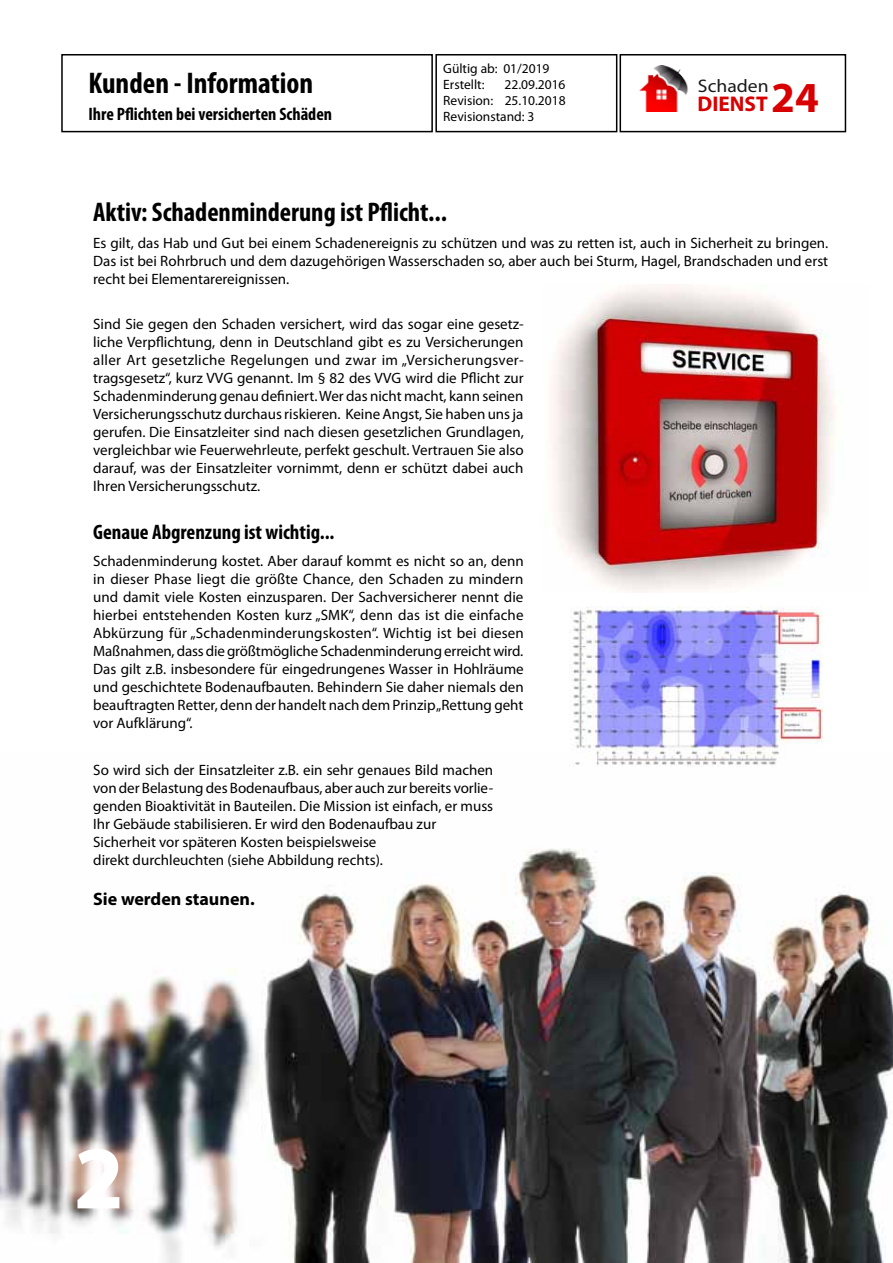
<style>
.page{position:relative;width:893px;height:1263px;background:#fff}
.page>*{position:absolute;margin:0;border:0;box-sizing:border-box;transform-origin:0 0}
.t1{font:700 90px "Myriad Pro";color:#fff}
.t2{font:700 condensed 30px "Myriad Pro";color:#000}
.t3{font:700 condensed 27px "Myriad Pro";color:#000}
.t4{font:700 21.3px "Myriad Pro";color:#d80000}
.t5{font:700 condensed 21px "Myriad Pro";color:#000}
.t6{font:18.15px "Myriad Pro";color:#1a1a1a;scale:1.08 1}
.t7{font:700 condensed 18px "Myriad Pro";color:#000}
.t8{font:700 18px "Myriad Pro";color:#000}
.t9{font:15px/18px "Myriad Pro";color:#000;text-align:justify}
.t10{font:13.5px/16.2px "Myriad Pro";color:#000}
.s1{font-size:42.9px}
</style>
<div class="page">
<img style="left:0;top:848px;width:893px;height:415px">
<div style="left:61px;top:54px;width:372px;height:78px;border:2px solid #000"></div>
<div style="left:435px;top:54px;width:182px;height:78px;border:2px solid #000"></div>
<div style="left:620px;top:54px;width:226px;height:78px;border:2px solid #000"></div>
<img style="left:639px;top:66px;width:49px;height:46px">
<img style="left:571px;top:607px;width:252px;height:160px">
<img style="left:552px;top:286px;width:283px;height:307px">
<h2 class="t2" style="left:88px;top:64px;width:226px">Kunden - Information</h2>
<p class="t7" style="left:88px;top:103px;width:245px">Ihre Pflichten bei versicherten Schäden</p>
<p class="t10" style="left:443px;top:60px;width:108px">Gültig ab: 01/2019<br>Erstellt:</p>
<p class="t10" style="left:443px;top:76px;width:124px;text-align:justify;text-indent:61px">22.09.2016<br>Revision: 25.10.2018<br>Revisionstand: 3</p>
<p class="t6" style="left:698px;top:75px;width:67px">Schaden</p>
<h3 class="t4" style="left:698px;top:90px;width:123px">DIENST <span class="s1">24</span></h3>
<h3 class="t3" style="left:93px;top:195px;width:355px">Aktiv: Schadenminderung ist Pflicht...</h3>
<p class="t9" style="left:93px;top:233px;width:737px">Es gilt, das Hab und Gut bei einem Schadenereignis zu schützen und was zu retten ist, auch in Sicherheit zu bringen.<br>Das ist bei Rohrbruch und dem dazugehörigen Wasserschaden so, aber auch bei Sturm, Hagel, Brandschaden und erst recht bei Elementarereignissen.</p>
<p class="t9" style="left:93px;top:315px;width:432px">Sind Sie gegen den Schaden versichert, wird das sogar eine gesetz&shy;liche Verpflichtung, denn in Deutschland gibt es zu Versicherungen aller Art gesetzliche Regelungen und zwar im „Versicherungsver&shy;tragsgesetz“, kurz VVG genannt. Im § 82 des VVG wird die Pflicht zur Schadenminderung genau definiert. Wer das nicht macht, kann seinen Versicherungsschutz durchaus riskieren. Keine Angst, Sie haben uns ja gerufen. Die Einsatzleiter sind nach diesen gesetzlichen Grundlagen, vergleichbar wie Feuerwehrleute, perfekt geschult. Vertrauen Sie also darauf, was der Einsatzleiter vornimmt, denn er schützt dabei auch Ihren Versicherungsschutz.</p>
<h3 class="t5" style="left:93px;top:518px;width:243px">Genaue Abgrenzung ist wichtig...</h3>
<p class="t9" style="left:93px;top:551px;width:432px">Schadenminderung kostet. Aber darauf kommt es nicht so an, denn in dieser Phase liegt die größte Chance, den Schaden zu mindern und damit viele Kosten einzusparen. Der Sachversicherer nennt die hierbei entstehenden Kosten kurz „SMK“, denn das ist die einfache Abkürzung für „Schadenminderungskosten“. Wichtig ist bei diesen Maßnahmen, dass die größtmögliche Schadenminderung erreicht wird.<br>Das gilt z.B. insbesondere für eingedrungenes Wasser in Hohlräume und geschichtete Bodenaufbauten. Behindern Sie daher niemals den beauftragten Retter, denn der handelt nach dem Prinzip „Rettung geht vor Aufklärung“.</p>
<p class="t9" style="left:93px;top:761px;width:402px;text-align:left">So wird sich der Einsatzleiter z.B. ein sehr genaues Bild machen von der Belastung des Bodenaufbaus, aber auch zur bereits vorlie&shy;genden Bioaktivität in Bauteilen. Die Mission ist einfach, er muss Ihr Gebäude stabilisieren. Er wird den Bodenaufbau zur Sicherheit vor späteren Kosten beispielsweise<br>direkt durchleuchten (siehe Abbildung rechts).</p>
<p class="t8" style="left:93px;top:887px;width:163px">Sie werden staunen.</p>
<h1 class="t1" style="left:74px;top:1119px;width:52px">2</h1>
</div>
